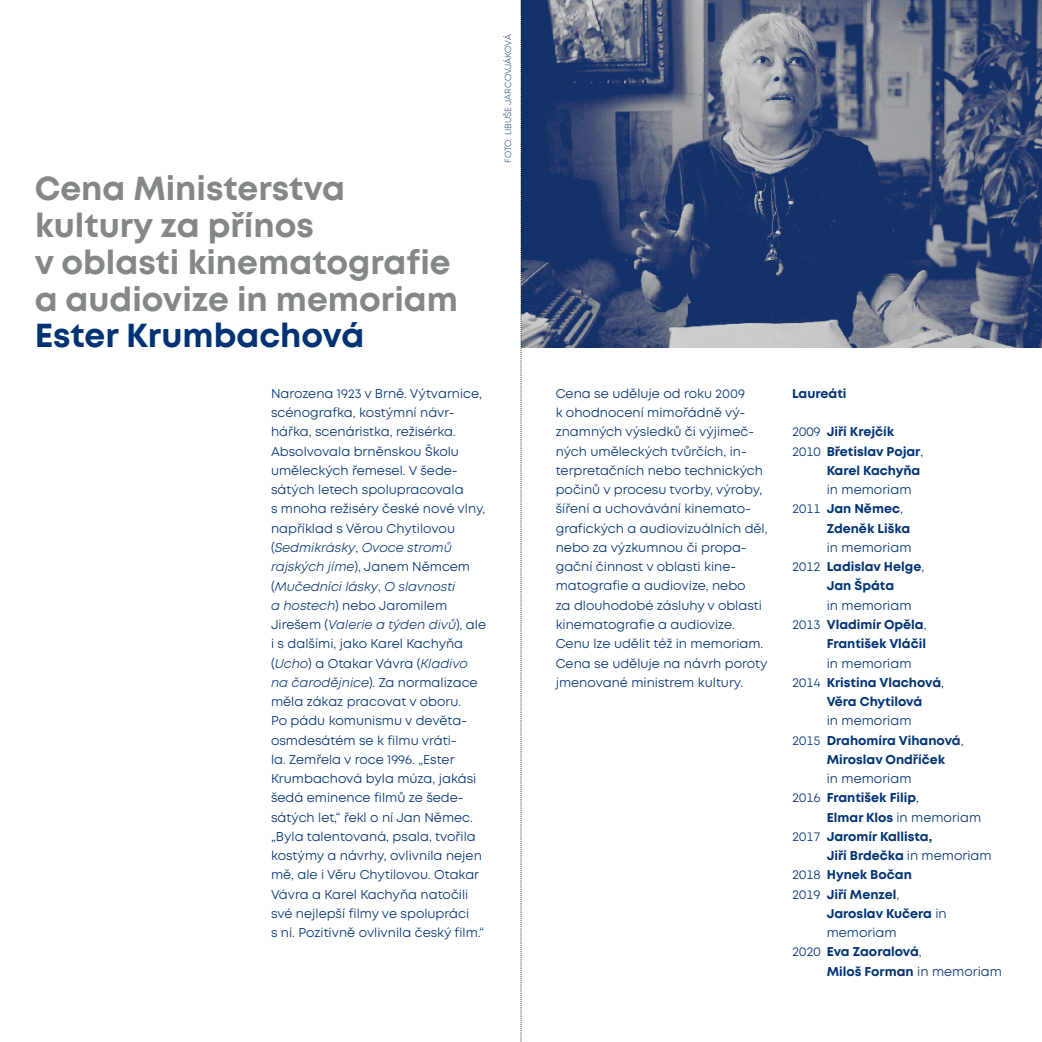
<style>
.page{position:relative;width:1042px;height:1042px;background:#fff}
.page>*{position:absolute;margin:0;border:0;box-sizing:border-box;transform-origin:0 0}
.t1{font:700 33.25px/36.8px "Mont";color:#848788}
.t2{font:700 33.25px "Mont";color:#003274}
.t3{font:12.78px/19.2px "Mont";color:#003274}
.t4{font:700 12.78px "Mont";color:#003274}
.t5{font:300 8.75px "Mont";letter-spacing:-.005em;color:#003274}
.s1{font-style:italic}
.s2{font-weight:400}
.s3{font-weight:700}
</style>
<div class="page">
<img style="left:522px;top:0;width:520px;height:347px">
<svg style="left:520px;top:0;width:2px;height:1042px"></svg>
<h1 class="t1" style="left:35px;top:170px;width:425px">Cena Ministerstva kultury za přínos<br>v oblasti kinematografie a audiovize in memoriam</h1>
<h1 class="t2" style="left:35px;top:314px;width:331px">Ester Krumbachová</h1>
<p class="t3" style="left:271px;top:384px;width:217px">Narozena 1923 v Brně. Výtvarnice, scénografka, kostýmní návr&shy;hářka, scenáristka, režisérka.<br>Absolvovala brněnskou Školu uměleckých řemesel. V šede&shy;sátých letech spolupracovala<br>s mnoha režiséry české nové vlny, například s Věrou Chytilovou (<span class="s1">Sedmikrásky</span>, <span class="s1">Ovoce stromů rajských jíme</span>), Janem Němcem (<span class="s1">Mučedníci lásky</span>, <span class="s1">O slavnosti<br>a hostech</span>) nebo Jaromilem<br>Jirešem (<span class="s1">Valerie a týden divů</span>), ale i s dalšími, jako Karel Kachyňa (<span class="s1">Ucho</span>) a Otakar Vávra (<span class="s1">Kladivo na čarodějnice</span>). Za normalizace měla zákaz pracovat v oboru.<br>Po pádu komunismu v devěta&shy;osmdesátém se k filmu vráti-<br>la. Zemřela v roce 1996. „Ester<br>Krumbachová byla múza, jakási šedá eminence filmů ze šede&shy;sátých let,“ řekl o ní Jan Němec. „Byla talentovaná, psala, tvořila kostýmy a návrhy, ovlivnila nejen mě, ale i Věru Chytilovou. Otakar<br>Vávra a Karel Kachyňa natočili své nejlepší filmy ve spolupráci<br>s ní. Pozitivně ovlivnila český film.“</p>
<p class="t5" style="left:502px;top:163px;width:130px;rotate:-90deg">FOTO: LIBUŠE JARCOVJÁKOVÁ</p>
<p class="t3" style="left:556px;top:384px;width:213px">Cena se uděluje od roku 2009<br>k ohodnocení mimořádně vý&shy;znamných výsledků či výjimeč&shy;ných uměleckých tvůrčích, in&shy;terpretačních nebo technických počinů v procesu tvorby, výroby, šíření a uchovávání kinemato&shy;grafických a audiovizuálních děl, nebo za výzkumnou či propa&shy;gační činnost v oblasti kine&shy;matografie a audiovize, nebo<br>za dlouhodobé zásluhy v oblasti kinematografie a audiovize.<br>Cenu lze udělit též in memoriam.<br>Cena se uděluje na návrh poroty jmenované ministrem kultury.</p>
<p class="t4" style="left:792px;top:385px;width:56px">Laureáti</p>
<p class="t4" style="left:792px;top:424px;width:104px"><span class="s2">2009</span> Jiří Krejčík</p>
<p class="t4" style="left:792px;top:443px;width:133px"><span class="s2">2010</span> Břetislav Pojar<span class="s2">,</span></p>
<p class="t4" style="left:827px;top:462px;width:95px">Karel Kachyňa</p>
<p class="t3" style="left:827px;top:480px;width:86px">in memoriam</p>
<p class="t4" style="left:792px;top:501px;width:112px"><span class="s2">2011</span> Jan Němec<span class="s2">,</span></p>
<p class="t4" style="left:827px;top:520px;width:85px">Zdeněk Liška</p>
<p class="t3" style="left:827px;top:538px;width:86px">in memoriam</p>
<p class="t4" style="left:792px;top:558px;width:134px"><span class="s2">2012</span> Ladislav Helge<span class="s2">,</span></p>
<p class="t4" style="left:827px;top:578px;width:69px">Jan Špáta</p>
<p class="t3" style="left:827px;top:596px;width:86px">in memoriam</p>
<p class="t4" style="left:792px;top:616px;width:136px"><span class="s2">2013</span> Vladimír Opěla<span class="s2">,</span></p>
<p class="t4" style="left:827px;top:635px;width:101px">František Vláčil</p>
<p class="t3" style="left:827px;top:653px;width:86px">in memoriam</p>
<p class="t4" style="left:792px;top:674px;width:154px"><span class="s2">2014</span> Kristina Vlachová<span class="s2">,</span></p>
<p class="t4" style="left:827px;top:693px;width:97px">Věra Chytilová</p>
<p class="t3" style="left:827px;top:711px;width:86px">in memoriam</p>
<p class="t4" style="left:792px;top:732px;width:173px"><span class="s2">2015</span> Drahomíra Vihanová<span class="s2">,</span></p>
<p class="t4" style="left:827px;top:751px;width:120px">Miroslav Ondříček</p>
<p class="t3" style="left:827px;top:769px;width:86px">in memoriam</p>
<p class="t4" style="left:792px;top:789px;width:129px"><span class="s2">2016</span> František Filip<span class="s2">,</span></p>
<p class="t3" style="left:827px;top:807px;width:156px"><span class="s3">Elmar Klos</span> in memoriam</p>
<p class="t4" style="left:792px;top:828px;width:142px"><span class="s2">2017</span> Jaromír Kallista,</p>
<p class="t4" style="left:827px;top:847px;width:166px">Jiří Brdečka <span class="s2">in memoriam</span></p>
<p class="t4" style="left:792px;top:866px;width:121px"><span class="s2">2018</span> Hynek Bočan</p>
<p class="t4" style="left:792px;top:886px;width:109px"><span class="s2">2019</span> Jiří Menzel<span class="s2">,</span></p>
<p class="t4" style="left:827px;top:905px;width:122px">Jaroslav Kučera <span class="s2">in</span></p>
<p class="t3" style="left:827px;top:923px;width:72px">memoriam</p>
<p class="t4" style="left:792px;top:943px;width:131px"><span class="s2">2020</span> Eva Zaoralová<span class="s2">,</span></p>
<p class="t4" style="left:827px;top:963px;width:177px">Miloš Forman <span class="s2">in memoriam</span></p>
</div>
